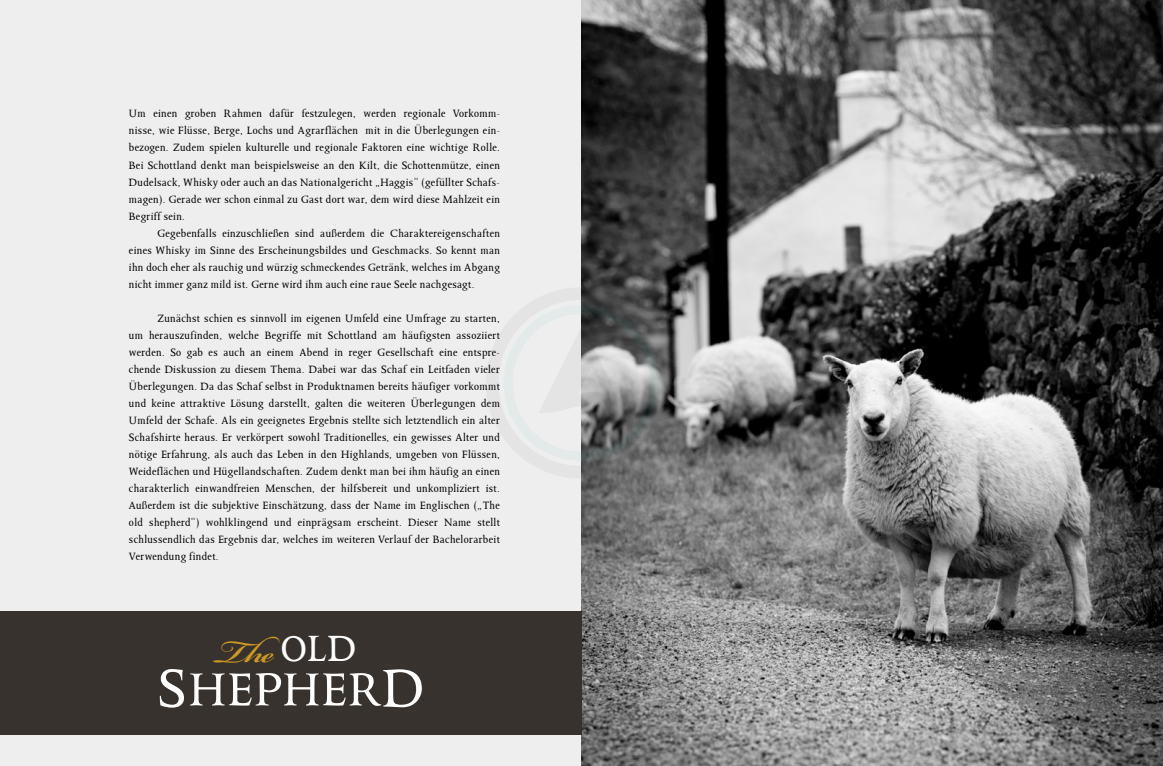
<style>
.page{position:relative;width:1163px;height:766px;background:#fff}
.page>*{position:absolute;margin:0;border:0;box-sizing:border-box;transform-origin:0 0}
.t1{font:52.3px "Octavian MT SC";letter-spacing:.04em;color:#fff}
.t2{font:600 49.5px "Bickham Script Pro";color:#cd9924}
.t3{font:41.3px "Octavian MT SC";color:#fff}
.t4{font:12px/17px "Octavian";letter-spacing:.03em;color:#000;text-align:justify}
.s1{font-size:60.5px}
</style>
<div class="page">
<div style="left:0;top:0;width:581px;height:765px;background:#eee"></div>
<img style="left:581px;top:0;width:581px;height:765px">
<div style="left:0;top:610px;width:581px;height:124px;background:#37322e"></div>
<div style="left:487px;top:289px;width:188px;height:188px;border:11px solid #231f20;border-radius:50%"></div>
<div style="left:503px;top:305px;width:156px;height:156px;border:9px solid #20899b;border-radius:50%"></div>
<svg style="left:538px;top:325px;width:88px;height:88px"></svg>
<p class="t4" style="left:129px;top:105px;width:372px">Um einen groben Rahmen dafür festzulegen, werden regionale Vorkomm-</p>
<p class="t4" style="left:129px;top:122px;width:372px">nisse, wie Flüsse, Berge, Lochs und Agrarflächen mit in die Überlegungen ein-</p>
<p class="t4" style="left:129px;top:139px;width:372px">bezogen. Zudem spielen kulturelle und regionale Faktoren eine wichtige Rolle.</p>
<p class="t4" style="left:129px;top:156px;width:372px">Bei Schottland denkt man beispielsweise an den Kilt, die Schottenmütze, einen</p>
<p class="t4" style="left:129px;top:173px;width:372px">Dudelsack, Whisky oder auch an das Nationalgericht „Haggis“ (gefüllter Schafs-</p>
<p class="t4" style="left:129px;top:190px;width:372px">magen). Gerade wer schon einmal zu Gast dort war, dem wird diese Mahlzeit ein</p>
<p class="t4" style="left:129px;top:207px;width:57px">Begriff sein.</p>
<p class="t4" style="left:157px;top:224px;width:344px">Gegebenfalls einzuschließen sind außerdem die Charaktereigenschaften</p>
<p class="t4" style="left:129px;top:241px;width:372px">eines Whisky im Sinne des Erscheinungsbildes und Geschmacks. So kennt man</p>
<p class="t4" style="left:129px;top:258px;width:372px">ihn doch eher als rauchig und würzig schmeckendes Getränk, welches im Abgang</p>
<p class="t4" style="left:129px;top:275px;width:347px">nicht immer ganz mild ist. Gerne wird ihm auch eine raue Seele nachgesagt.</p>
<p class="t4" style="left:129px;top:309px;width:372px;text-indent:28px">Zunächst schien es sinnvoll im eigenen Umfeld eine Umfrage zu starten, um herauszufinden, welche Begriffe mit Schottland am häufigsten assoziiert werden. So gab es auch an einem Abend in reger Gesellschaft eine entspre&shy;chende Diskussion zu diesem Thema. Dabei war das Schaf ein Leitfaden vieler Überlegungen. Da das Schaf selbst in Produktnamen bereits häufiger vorkommt und keine attraktive Lösung darstellt, galten die weiteren Überlegungen dem Umfeld der Schafe. Als ein geeignetes Ergebnis stellte sich letztendlich ein alter Schafshirte heraus. Er verkörpert sowohl Traditionelles, ein gewisses Alter und nötige Erfahrung, als auch das Leben in den Highlands, umgeben von Flüssen, Weideflächen und Hügellandschaften. Zudem denkt man bei ihm häufig an einen charakterlich einwandfreien Menschen, der hilfsbereit und unkompliziert ist.<br>Außerdem ist die subjektive Einschätzung, dass der Name im Englischen („The old shepherd“) wohlklingend und einprägsam erscheint. Dieser Name stellt schlussendlich das Ergebnis dar, welches im weiteren Verlauf der Bachelorarbeit Verwendung findet.</p>
<p class="t2" style="left:215px;top:615px;width:68px">The</p>
<p class="t3" style="left:280px;top:623px;width:77px">OLD</p>
<p class="t1" style="left:158px;top:657px;width:267px"><span class="s1">S</span>HEPHER<span class="s1">D</span></p>
</div>
